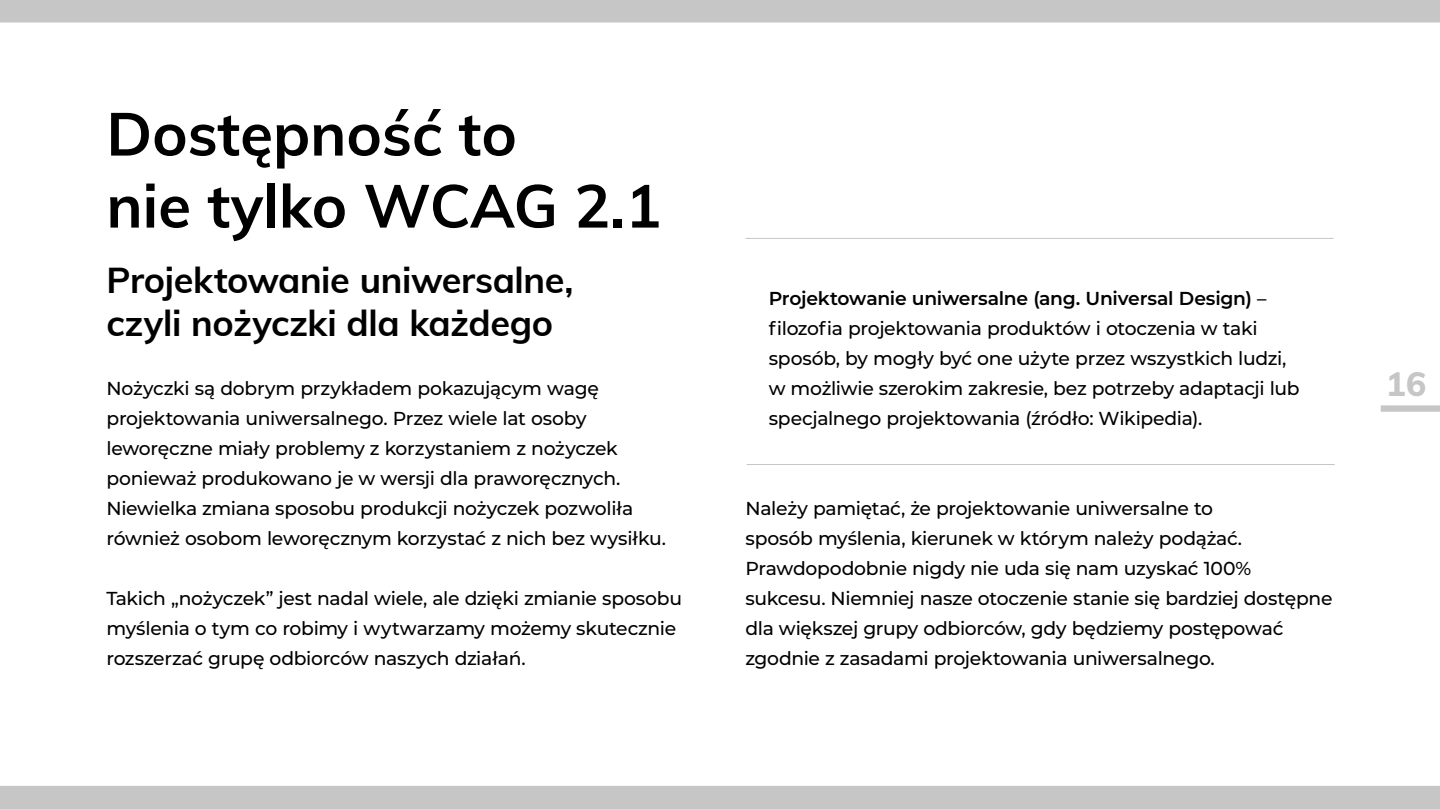
<style>
.page{position:relative;width:1440px;height:810px;background:#fff}
.page>*{position:absolute;margin:0;border:0;box-sizing:border-box;transform-origin:0 0}
.t1{font:700 60px/72px "Mulish";color:#000}
.t2{font:700 36px/43.2px "Mulish";letter-spacing:-.01em;color:#000}
.t3{font:800 33.75px "Mulish";color:#c6c6c6}
.body_txt{font:500 18.75px/30px "Montserrat";letter-spacing:-.015em;color:#000}
.body_txt_ramka{font:500 18.75px/30px "Montserrat";letter-spacing:-.015em;color:#000}
.s1{font-weight:600}
</style>
<div class="page">
<hr style="left:746px;top:238px;width:588px;height:1px;background:#c6c6c6">
<hr style="left:747px;top:464px;width:588px;height:1px;background:#c6c6c6">
<h2 class="t1" style="left:106px;top:95px;width:556px">Dostępność to<br>nie tylko WCAG 2.1</h2>
<h3 class="t2" style="left:106px;top:257px;width:469px">Projektowanie uniwersalne, czyli nożyczki dla każdego</h3>
<p class="body_txt" style="left:106px;top:372px;width:561px">Nożyczki są dobrym przykładem pokazującym wagę projektowania uniwersalnego. Przez wiele lat osoby leworęczne miały problemy z korzystaniem z nożyczek ponieważ produkowano je w wersji dla praworęcznych.<br>Niewielka zmiana sposobu produkcji nożyczek pozwoliła również osobom leworęcznym korzystać z nich bez wysiłku.</p>
<p class="body_txt" style="left:106px;top:582px;width:577px">Takich „nożyczek” jest nadal wiele, ale dzięki zmianie sposobu myślenia o tym co robimy i wytwarzamy możemy skutecznie rozszerzać grupę odbiorców naszych działań.</p>
<p class="body_txt_ramka" style="left:769px;top:282px;width:532px"><span class="s1">Projektowanie uniwersalne (ang. Universal Design)</span> – filozofia projektowania produktów i otoczenia w taki sposób, by mogły być one użyte przez wszystkich ludzi, w możliwie szerokim zakresie, bez potrzeby adaptacji lub specjalnego projektowania (źródło: Wikipedia).</p>
<p class="body_txt" style="left:745px;top:492px;width:589px">Należy pamiętać, że projektowanie uniwersalne to<br>sposób myślenia, kierunek w którym należy podążać.<br>Prawdopodobnie nigdy nie uda się nam uzyskać 100% sukcesu. Niemniej nasze otoczenie stanie się bardziej dostępne dla większej grupy odbiorców, gdy będziemy postępować zgodnie z zasadami projektowania uniwersalnego.</p>
<h3 class="t3" style="left:1386px;top:359px;width:42px">16</h3>
</div>
